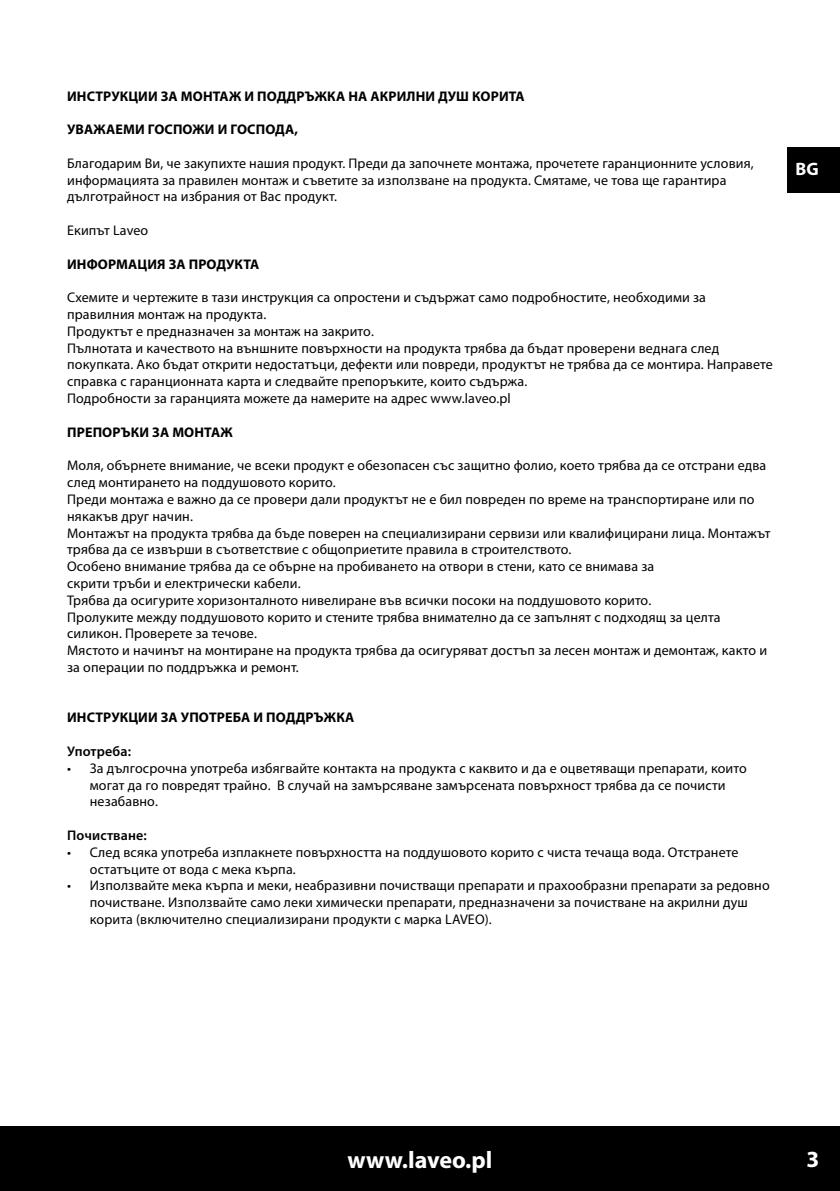
<style>
.page{position:relative;width:840px;height:1191px;background:#fff}
.page>*{position:absolute;margin:0;border:0;box-sizing:border-box;transform-origin:0 0}
.t1{font:700 24px "Myriad Pro";color:#fff}
.t2{font:700 23.2px "Myriad Pro";color:#fff}
.t3{font:700 18px "Myriad Pro";color:#fff}
.t4{font:14px/16.8px "Myriad Pro";letter-spacing:.01em;color:#000}
.t5{font:700 14px "Myriad Pro";letter-spacing:.01em;color:#000}
.t6{font:600 14px "Myriad Pro";letter-spacing:.01em;color:#000}
</style>
<div class="page">
<div style="left:0;top:1125px;width:839px;height:66px;background:#000"></div>
<div style="left:787px;top:147px;width:52px;height:45px;background:#000"></div>
<p class="t5" style="left:67px;top:87px;width:459px">ИНСТРУКЦИИ ЗА МОНТАЖ И ПОДДРЪЖКА НА АКРИЛНИ ДУШ КОРИТА</p>
<p class="t5" style="left:67px;top:120px;width:232px">УВАЖАЕМИ ГОСПОЖИ И ГОСПОДА,</p>
<p class="t4" style="left:67px;top:154px;width:687px">Благодарим Ви, че закупихте нашия продукт. Преди да започнете монтажа, прочетете гаранционните условия, информацията за правилен монтаж и съветите за използване на продукта. Смятаме, че това ще гарантира дълготрайност на избрания от Вас продукт.</p>
<p class="t4" style="left:67px;top:222px;width:83px">Екипът Laveo</p>
<p class="t5" style="left:67px;top:255px;width:193px">ИНФОРМАЦИЯ ЗА ПРОДУКТА</p>
<p class="t4" style="left:67px;top:289px;width:706px">Схемите и чертежите в тази инструкция са опростени и съдържат само подробностите, необходими за правилния монтаж на продукта.<br>Продуктът е предназначен за монтаж на закрито.<br>Пълнотата и качеството на външните повърхности на продукта трябва да бъдат проверени веднага след покупката. Ако бъдат открити недостатъци, дефекти или повреди, продуктът не трябва да се монтира. Направете справка с гаранционната карта и следвайте препоръките, които съдържа.<br>Подробности за гаранцията можете да намерите на адрес www.laveo.pl</p>
<p class="t5" style="left:67px;top:423px;width:167px">ПРЕПОРЪКИ ЗА МОНТАЖ</p>
<p class="t4" style="left:67px;top:457px;width:704px">Моля, обърнете внимание, че всеки продукт е обезопасен със защитно фолио, което трябва да се отстрани едва след монтирането на поддушовото корито.<br>Преди монтажа е важно да се провери дали продуктът не е бил повреден по време на транспортиране или по някакъв друг начин.<br>Монтажът на продукта трябва да бъде поверен на специализирани сервизи или квалифицирани лица. Монтажът трябва да се извърши в съответствие с общоприетите правила в строителството.<br>Особено внимание трябва да се обърне на пробиването на отвори в стени, като се внимава за<br>скрити тръби и електрически кабели.<br>Трябва да осигурите хоризонталното нивелиране във всички посоки на поддушовото корито.<br>Пролуките между поддушовото корито и стените трябва внимателно да се запълнят с подходящ за целта силикон. Проверете за течове.<br>Мястото и начинът на монтиране на продукта трябва да осигуряват достъп за лесен монтаж и демонтаж, както и за операции по поддръжка и ремонт.</p>
<p class="t5" style="left:67px;top:708px;width:288px">ИНСТРУКЦИИ ЗА УПОТРЕБА И ПОДДРЪЖКА</p>
<p class="t6" style="left:67px;top:742px;width:65px">Употреба:</p>
<p class="t4" style="left:90px;top:759px;width:658px;text-indent:-23px">• За дългосрочна употреба избягвайте контакта на продукта с каквито и да е оцветяващи препарати, които могат да го повредят трайно. В случай на замърсяване замърсената повърхност трябва да се почисти незабавно.</p>
<p class="t6" style="left:67px;top:826px;width:81px">Почистване:</p>
<p class="t4" style="left:90px;top:843px;width:649px;text-indent:-23px">• След всяка употреба изплакнете повърхността на поддушовото корито с чиста течаща вода. Отстранете остатъците от вода с мека кърпа.</p>
<p class="t4" style="left:90px;top:877px;width:681px;text-indent:-23px">• Използвайте мека кърпа и меки, неабразивни почистващи препарати и прахообразни препарати за редовно почистване. Използвайте само леки химически препарати, предназначени за почистване на акрилни душ корита (включително специализирани продукти с марка LAVEO).</p>
<p class="t3" style="left:795px;top:157px;width:25px">BG</p>
<h1 class="t1" style="left:347px;top:1144px;width:146px">www.laveo.pl</h1>
<h2 class="t2" style="left:805px;top:1144px;width:14px">3</h2>
</div>
